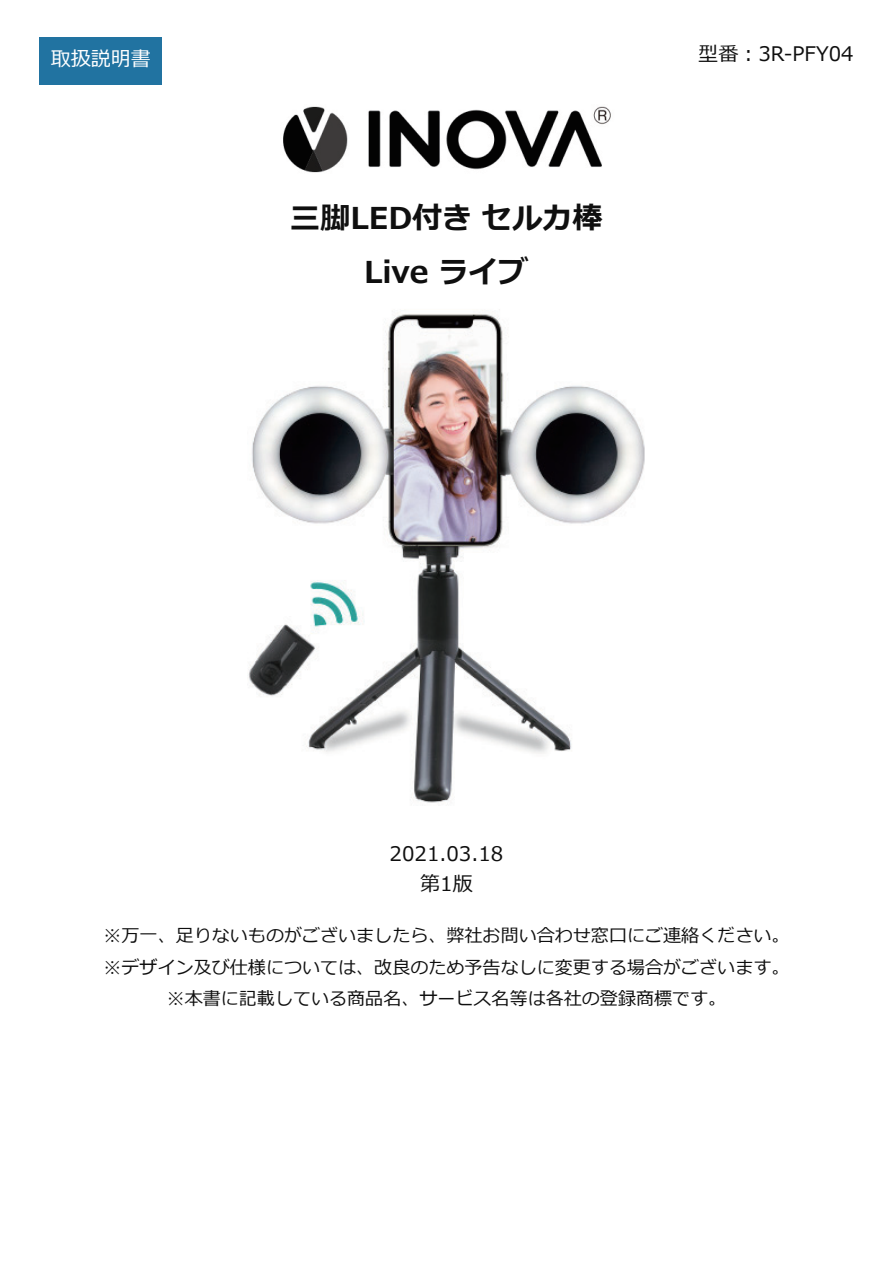
<style>
.page{position:relative;width:893px;height:1263px;background:#fff}
.page>*{position:absolute;margin:0;border:0;box-sizing:border-box;transform-origin:0 0}
.t1{font:700 30.15px/54px "Meiryo";color:#0f0f0f;text-align:center}
.t2{font:20.1px/30.5px "Meiryo";color:#0f0f0f;text-align:center}
.t3{font:20.1px "Meiryo";color:#fff}
.t4{font:18px/31.5px "Meiryo";color:#0f0f0f;text-align:center}
</style>
<div class="page">
<div style="left:39px;top:37px;width:123px;height:47px;background:#2173a1"></div>
<img style="left:283px;top:106px;width:328px;height:67px">
<img style="left:248px;top:309px;width:397px;height:494px">
<p class="t3" style="left:51px;top:45px;width:102px">取扱説明書</p>
<p class="t2" style="left:698px;top:39px;width:157px">型番︓3R-PFY04</p>
<h1 class="t1" style="left:290px;top:192px;width:314px">三脚LED付きセルカ棒<br>Live ライブ</h1>
<p class="t2" style="left:389px;top:840px;width:115px">2021.03.18第1版</p>
<p class="t4" style="left:103px;top:921px;width:687px">※万一、足りないものがございましたら、弊社お問い合わせ窓口にご連絡ください。※デザイン及び仕様については、改良のため予告なしに変更する場合がございます。※本書に記載している商品名、サービス名等は各社の登録商標です。</p>
</div>
